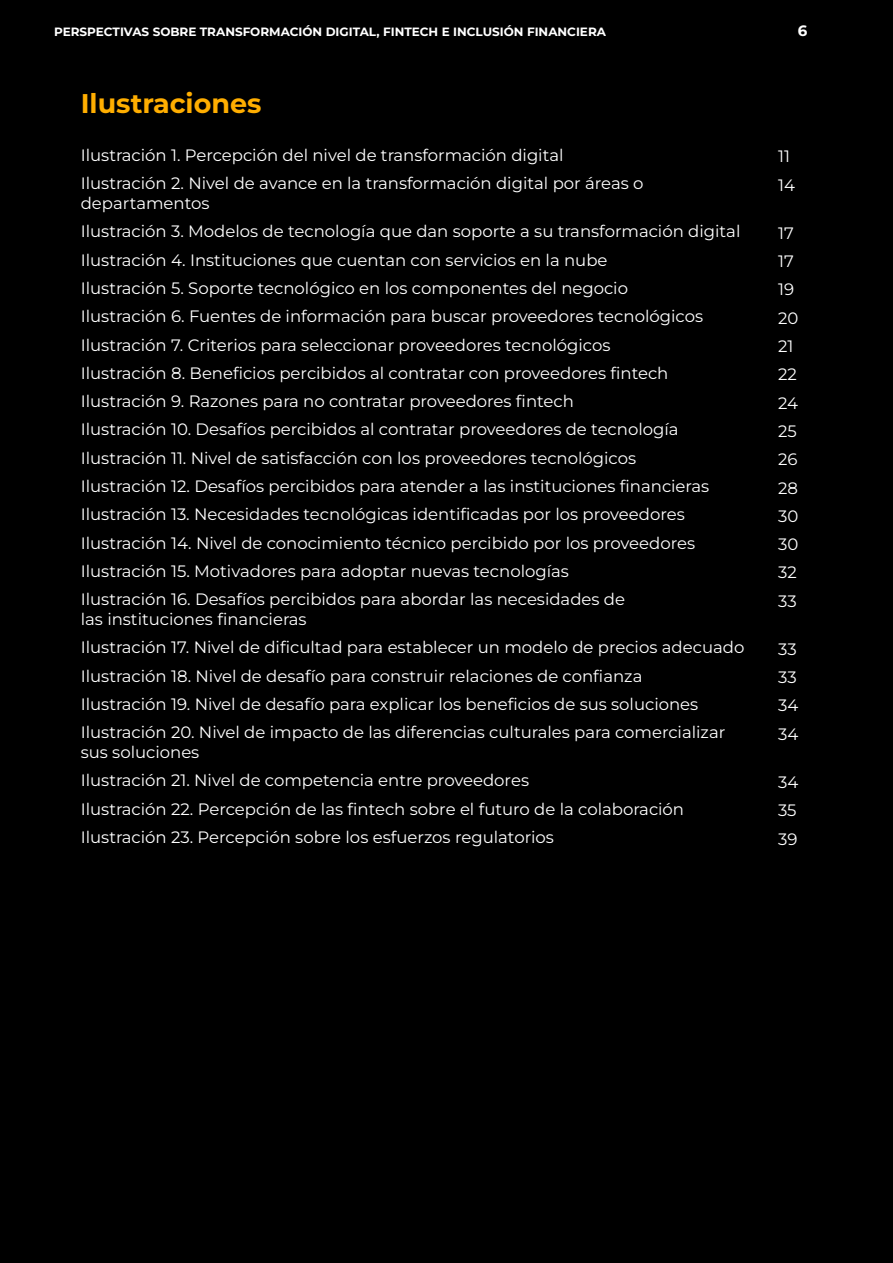
<style>
.page{position:relative;width:893px;height:1263px;background:#000}
.page>*{position:absolute;margin:0;border:0;box-sizing:border-box;transform-origin:0 0}
.t1{font:700 27px "Montserrat";color:#ffae00}
.t2{font:16.5px/28.3px "Montserrat";color:#fff}
.t3{font:700 15px "Montserrat";color:#fff}
.t4{font:700 12px "Montserrat";color:#fff}
</style>
<div class="page">
<p class="t4" style="left:54px;top:23px;width:553px">PERSPECTIVAS SOBRE TRANSFORMACIÓN DIGITAL, FINTECH E INCLUSIÓN FINANCIERA</p>
<p class="t3" style="left:798px;top:20px;width:11px">6</p>
<h1 class="t1" style="left:81px;top:84px;width:182px">Ilustraciones</h1>
<p class="t2" style="left:81px;top:140px;width:564px">Ilustración 1. Percepción del nivel de transformación digital<br>Ilustración 2. Nivel de avance en la transformación digital por áreas o</p>
<p class="t2" style="left:81px;top:188px;width:661px">departamentos<br>Ilustración 3. Modelos de tecnología que dan soporte a su transformación digital Ilustración 4. Instituciones que cuentan con servicios en la nube<br>Ilustración 5. Soporte tecnológico en los componentes del negocio<br>Ilustración 6. Fuentes de información para buscar proveedores tecnológicos Ilustración 7. Criterios para seleccionar proveedores tecnológicos<br>Ilustración 8. Beneficios percibidos al contratar con proveedores fintech Ilustración 9. Razones para no contratar proveedores fintech<br>Ilustración 10. Desafíos percibidos al contratar proveedores de tecnología Ilustración 11. Nivel de satisfacción con los proveedores tecnológicos<br>Ilustración 12. Desafíos percibidos para atender a las instituciones financieras Ilustración 13. Necesidades tecnológicas identificadas por los proveedores Ilustración 14. Nivel de conocimiento técnico percibido por los proveedores Ilustración 15. Motivadores para adoptar nuevas tecnologías<br>Ilustración 16. Desafíos percibidos para abordar las necesidades de</p>
<p class="t2" style="left:81px;top:604px;width:665px">las instituciones financieras<br>Ilustración 17. Nivel de dificultad para establecer un modelo de precios adecuado Ilustración 18. Nivel de desafío para construir relaciones de confianza<br>Ilustración 19. Nivel de desafío para explicar los beneficios de sus soluciones Ilustración 20. Nivel de impacto de las diferencias culturales para comercializar</p>
<p class="t2" style="left:81px;top:737px;width:605px">sus soluciones<br>Ilustración 21. Nivel de competencia entre proveedores<br>Ilustración 22. Percepción de las fintech sobre el futuro de la colaboración Ilustración 23. Percepción sobre los esfuerzos regulatorios</p>
<p class="t2" style="left:778px;top:142px;width:18px">11<br>14</p>
<p class="t2" style="left:778px;top:218px;width:22px">17<br>17<br>19<br>20<br>21<br>22<br>24<br>25<br>26<br>28<br>30<br>30<br>32<br>33</p>
<p class="t2" style="left:778px;top:634px;width:22px;text-align:justify">33<br>33<br>34<br>34</p>
<p class="t2" style="left:778px;top:767px;width:22px;text-align:justify">34<br>35<br>39</p>
</div>
